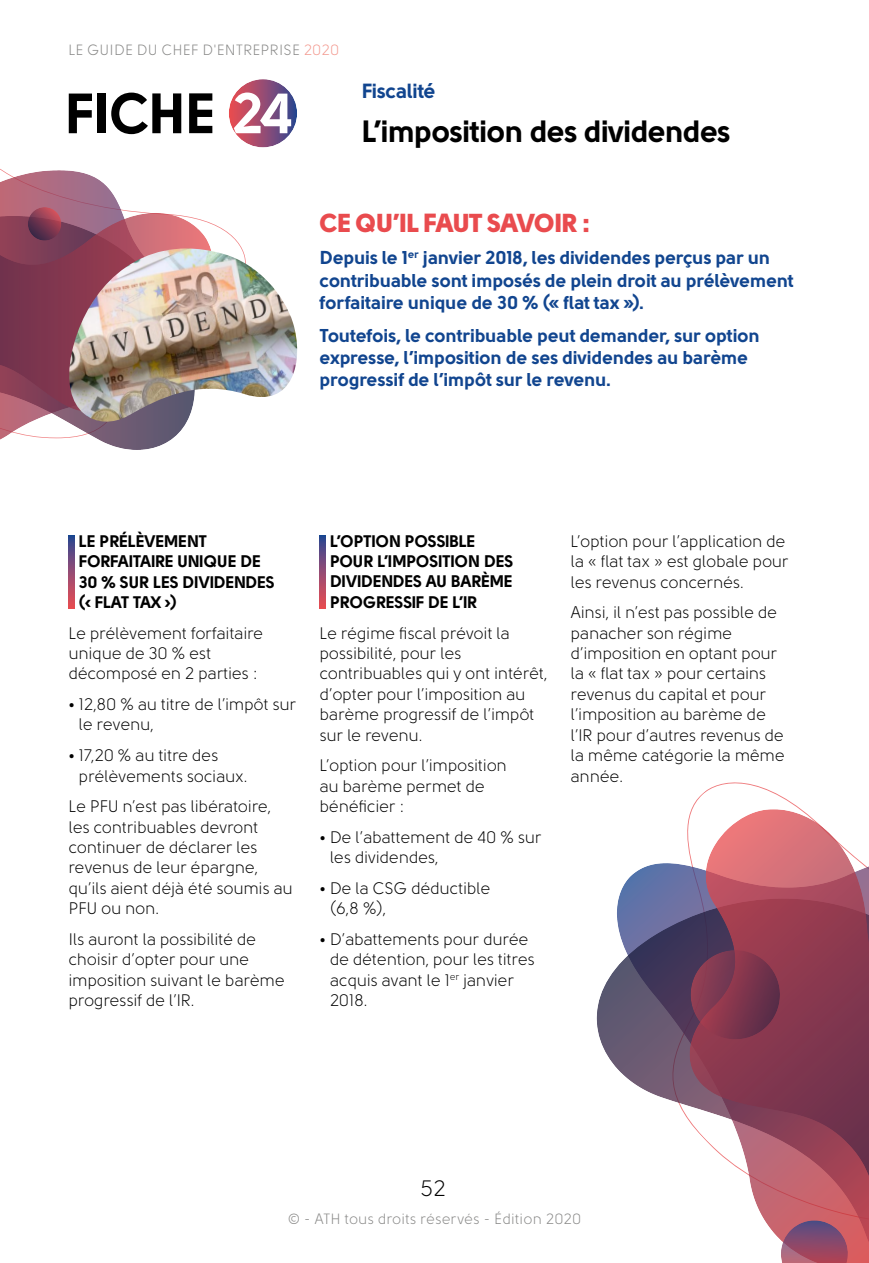
<style>
.page{position:relative;width:869px;height:1263px;background:#fff}
.page>*{position:absolute;margin:0;border:0;box-sizing:border-box;transform-origin:0 0}
.t1{font:30.75px "Solomon Sans Bold";letter-spacing:-.02em;color:#000}
.t2{font:25.95px "Solomon Sans Black";letter-spacing:-.025em;color:#e94b4e}
.t3{font:22.35px "Solomon Sans Book";color:#000}
.t4{font:20.55px "Solomon Sans Bold";letter-spacing:-.01em;color:#11458f}
.t5{font:18.6px/22.4px "Solomon Sans Bold";letter-spacing:-.01em;color:#11458f}
.t6{font:16.65px/20.4px "Solomon Sans Book";letter-spacing:-.02em;color:#000}
.t7{font:16.65px/20.4px "Solomon Sans Bold";letter-spacing:-.02em;color:#000}
.t8{font:14.85px "Solomon Sans Book";letter-spacing:.005em;color:#878786}
.s1{color:#f3988e}
</style>
<div class="page">
<div style="left:229px;top:79px;width:68px;height:68px;background:linear-gradient(to right,#f24e52,#374a93);border-radius:34px"></div>
<svg style="left:0;top:170px;width:237px;height:72px"></svg>
<svg style="left:0;top:412px;width:179px;height:38px"></svg>
<svg style="left:0;top:213px;width:213px;height:199px"></svg>
<svg style="left:28px;top:207px;width:33px;height:34px"></svg>
<img style="left:59px;top:248px;width:239px;height:185px">
<svg style="left:618px;top:863px;width:250px;height:400px"></svg>
<svg style="left:596px;top:899px;width:272px;height:344px"></svg>
<svg style="left:689px;top:809px;width:179px;height:368px"></svg>
<svg style="left:780px;top:1220px;width:67px;height:43px"></svg>
<svg style="left:685px;top:950px;width:99px;height:94px"></svg>
<svg style="left:68px;top:535px;width:6px;height:74px"></svg>
<svg style="left:319px;top:535px;width:6px;height:74px"></svg>
<p class="t8" style="left:68px;top:41px;width:272px">LE GUIDE DU CHEF D'ENTREPRISE <span class="s1">2020</span></p>
<p class="t4" style="left:362px;top:79px;width:75px">Fiscalité</p>
<h1 class="t1" style="left:66px;top:114px;width:666px"><sup>FICHE</sup> <sup>24</sup> L’imposition des dividendes</h1>
<h2 class="t2" style="left:320px;top:207px;width:272px">CE QU’IL FAUT SAVOIR :</h2>
<p class="t5" style="left:320px;top:247px;width:475px">Depuis le 1<sup>er</sup> janvier 2018, les dividendes perçus par un contribuable sont imposés de plein droit au prélèvement forfaitaire unique de 30 % (« flat tax »).</p>
<p class="t5" style="left:320px;top:324px;width:441px">Toutefois, le contribuable peut demander, sur option expresse, l’imposition de ses dividendes au barème progressif de l’impôt sur le revenu.</p>
<p class="t7" style="left:79px;top:531px;width:197px">LE PRÉLÈVEMENT<br>FORFAITAIRE UNIQUE DE<br>30 % SUR LES DIVIDENDES (‹ FLAT TAX ›)</p>
<p class="t6" style="left:68px;top:623px;width:196px">Le prélèvement forfaitaire unique de 30 % est décomposé en 2 parties :</p>
<p class="t6" style="left:79px;top:694px;width:219px;text-indent:-10px">• 12,80 % au titre de l’impôt sur le revenu,</p>
<p class="t6" style="left:79px;top:745px;width:171px;text-indent:-10px">• 17,20 % au titre des prélèvements sociaux.</p>
<p class="t6" style="left:68px;top:796px;width:226px">Le PFU n’est pas libératoire, les contribuables devront continuer de déclarer les revenus de leur épargne, qu’ils aient déjà été soumis au<br>PFU ou non.</p>
<p class="t6" style="left:68px;top:929px;width:218px">Ils auront la possibilité de choisir d’opter pour une imposition suivant le barème progressif de l’IR.</p>
<p class="t7" style="left:330px;top:531px;width:185px">L’OPTION POSSIBLE<br>POUR L’IMPOSITION DES<br>DIVIDENDES AU BARÈME<br>PROGRESSIF DE L’IR</p>
<p class="t6" style="left:319px;top:623px;width:230px">Le régime fiscal prévoit la possibilité, pour les contribuables qui y ont intérêt, d’opter pour l’imposition au barème progressif de l’impôt sur le revenu.</p>
<p class="t6" style="left:319px;top:755px;width:189px">L’option pour l’imposition au barème permet de bénéficier :</p>
<p class="t6" style="left:329px;top:827px;width:213px;text-indent:-10px">• De l’abattement de 40 % sur les dividendes,</p>
<p class="t6" style="left:329px;top:878px;width:162px;text-indent:-10px">• De la CSG déductible (6,8 %),</p>
<p class="t6" style="left:329px;top:929px;width:206px;text-indent:-10px">• D’abattements pour durée de détention, pour les titres acquis avant le 1<sup>er</sup> janvier<br>2018.</p>
<p class="t6" style="left:570px;top:531px;width:220px">L’option pour l’application de la « flat tax » est globale pour les revenus concernés.</p>
<p class="t6" style="left:570px;top:602px;width:216px">Ainsi, il n’est pas possible de panacher son régime d’imposition en optant pour la « flat tax » pour certains revenus du capital et pour l’imposition au barème de l’IR pour d’autres revenus de la même catégorie la même année.</p>
<h3 class="t3" style="left:420px;top:1175px;width:27px">52</h3>
<p class="t8" style="left:287px;top:1211px;width:295px">© - ATH tous droits réservés - Édition 2020</p>
</div>
